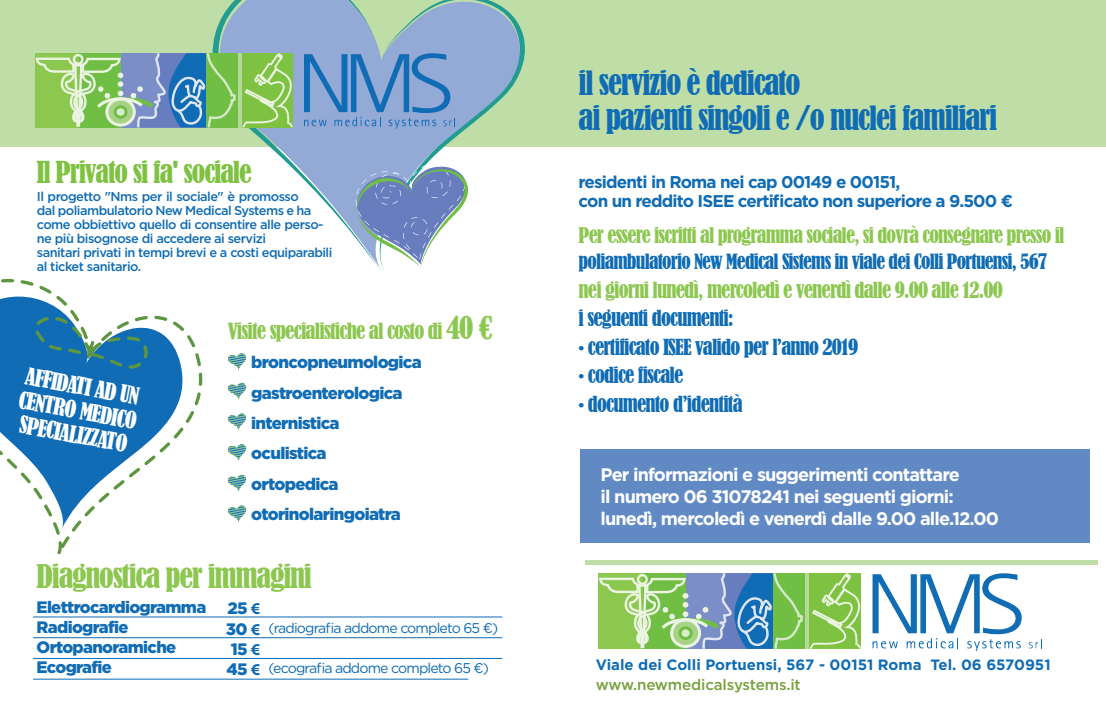
<style>
.page{position:relative;width:1106px;height:709px;background:#fff}
.page>*{position:absolute;margin:0;border:0;box-sizing:border-box;transform-origin:0 0}
.t1{font:condensed 31.35px/34.2px "Bernard";letter-spacing:-.04em;color:#0f6cb5}
.t2{font:condensed 30.55px "Bernard";letter-spacing:-.04em;color:#8cc750}
.t3{font:condensed 28.35px "Bernard";letter-spacing:-.04em;color:#7fc241}
.t4{font:condensed 22.25px/24.3px "Bernard";color:#fff;text-align:justify}
.t5{font:condensed 20.9px "Bernard";letter-spacing:-.04em;color:#8cc750}
.t6{font:condensed 20.75px "Bernard";letter-spacing:-.04em;color:#0f6cb5}
.t7{font:condensed 20.75px "Bernard";letter-spacing:-.04em;color:#8cc750}
.t8{font:condensed 20.2px "Bernard";letter-spacing:-.04em;color:#8cc750}
.t9{font:condensed 19.7px "Bernard";letter-spacing:-.04em;color:#0f6cb5}
.t10{font:700 18.1px/21.8px "Gotham";letter-spacing:-.05em;color:#fff}
.t11{font:700 17.05px/18.4px "Gotham";letter-spacing:-.05em;color:#0f6cb5}
.t12{font:900 16.75px/30.4px "Gotham";letter-spacing:-.04em;color:#0f6cb5}
.t13{font:900 16.6px/20.1px "Gotham";letter-spacing:-.04em;color:#0f6cb5}
.t14{font:500 15.15px "Gotham";letter-spacing:-.01em;color:#78a03e}
.t15{font:700 14.95px "Gotham";color:#0f6cb5}
.t16{font:14.1px "Gotham";letter-spacing:-.06em;color:#0f6cb5}
.t17{font:500 12.8px/14px "Gotham";letter-spacing:-.04em;color:#0f6cb5}
.s1{font-size:29.25px}
.s2{font-family:"Myriad Pro";font-weight:700}
</style>
<div class="page">
<div style="left:580px;top:449px;width:510px;height:94px;background:#618ac5"></div>
<div style="left:585px;top:560px;width:512px;height:5px;background:#bfdea7"></div>
<div style="left:0;top:0;width:1106px;height:147px;background:#bfdea7"></div>
<svg style="left:1028px;top:639px;width:14px;height:9px"></svg>
<svg style="left:872px;top:573px;width:149px;height:78px"></svg>
<svg style="left:809px;top:573px;width:51px;height:76px;background:#91ca5d"></svg>
<div style="left:773px;top:573px;width:33px;height:76px;background:#70be44"></div>
<svg style="left:598px;top:573px;width:205px;height:76px;background:#7fb28e"></svg>
<hr style="left:805px;top:573px;width:4px;height:76px;background:#b4d998">
<svg style="left:212px;top:0;width:313px;height:270px"></svg>
<svg style="left:1px;top:279px;width:201px;height:275px"></svg>
<svg style="left:0;top:286px;width:190px;height:243px;fill:#0f6cb5"></svg>
<svg style="left:35px;top:317px;width:113px;height:52px"></svg>
<svg style="left:227px;top:353px;width:20px;height:17px"></svg>
<svg style="left:227px;top:382px;width:20px;height:18px"></svg>
<svg style="left:227px;top:413px;width:20px;height:17px"></svg>
<svg style="left:227px;top:444px;width:20px;height:17px"></svg>
<svg style="left:227px;top:474px;width:20px;height:18px"></svg>
<svg style="left:227px;top:505px;width:20px;height:17px"></svg>
<svg style="left:304px;top:53px;width:151px;height:76px;background:#6d97cc"></svg>
<svg style="left:242px;top:53px;width:50px;height:74px;background:#92ca5d"></svg>
<div style="left:207px;top:53px;width:32px;height:74px;background:#70be44"></div>
<svg style="left:35px;top:49px;width:201px;height:79px"></svg>
<hr style="left:238px;top:53px;width:4px;height:74px;background:#b4d998">
<svg style="left:350px;top:162px;width:122px;height:107px"></svg>
<hr style="left:33px;top:617px;width:469px;height:1px;background:#0f6cb5">
<hr style="left:33px;top:637px;width:469px;height:1px;background:#0f6cb5">
<hr style="left:33px;top:658px;width:469px;height:1px;background:#0f6cb5">
<hr style="left:33px;top:679px;width:435px;height:1px;background:#0f6cb5">
<h3 class="t3" style="left:36px;top:156px;width:217px">Il Privato si fa' sociale</h3>
<p class="t17" style="left:37px;top:189px;width:297px">Il progetto "Nms per il sociale" è promosso<br>dal poliambulatorio New Medical Systems e ha come obbiettivo quello di consentire alle perso&shy;ne più bisognose di accedere ai servizi<br>sanitari privati in tempi brevi e a costi equiparabili al ticket sanitario.</p>
<h3 class="t4" style="left:25px;top:364px;width:121px;rotate:10deg">AFFIDATI AD UN CENTRO MEDICO SPECIALIZZATO</h3>
<h3 class="t5" style="left:228px;top:318px;width:266px">Visite specialistiche al costo di <span class="s1">40 €</span></h3>
<h3 class="t12" style="left:251px;top:347px;width:172px">broncopneumologica gastroenterologica internistica<br>oculistica<br>ortopedica otorinolaringoiatra</h3>
<h2 class="t2" style="left:37px;top:559px;width:277px">Diagnostica per immagini</h2>
<p class="t13" style="left:37px;top:597px;width:171px">Elettrocardiogramma<br>Radiografie<br>Ortopanoramiche<br>Ecografie</p>
<p class="t13" style="left:226px;top:598px;width:36px;text-align:justify">25 <span class="s2">€ </span>30 <span class="s2">€ </span>15 <span class="s2">€ </span>45 <span class="s2">€</span></p>
<p class="t16" style="left:268px;top:619px;width:231px">(radiografia addome completo 65 €)</p>
<p class="t16" style="left:268px;top:659px;width:222px">(ecografia addome completo 65 €)</p>
<h1 class="t1" style="left:578px;top:67px;width:420px">il servizio è dedicato<br>ai pazienti singoli e /o nuclei familiari</h1>
<h3 class="t11" style="left:578px;top:173px;width:436px">residenti in Roma nei cap 00149 e 00151,<br>con un reddito ISEE certificato non superiore a 9.500 €</h3>
<h3 class="t8" style="left:578px;top:223px;width:487px">Per essere iscritti al programma sociale, si dovrà consegnare presso il</h3>
<h3 class="t9" style="left:578px;top:250px;width:470px">poliambulatorio New Medical Sistems in viale dei Colli Portuensi, 567</h3>
<h3 class="t7" style="left:578px;top:278px;width:426px">nei giorni lunedì, mercoledì e venerdì dalle 9.00 alle 12.00</h3>
<h3 class="t6" style="left:578px;top:306px;width:156px">i seguenti documenti:</h3>
<h3 class="t6" style="left:578px;top:334px;width:281px">• certificato ISEE valido per l’anno 2019</h3>
<h3 class="t6" style="left:578px;top:363px;width:106px">• codice fiscale</h3>
<h3 class="t6" style="left:578px;top:391px;width:165px">• documento d’identità</h3>
<h3 class="t10" style="left:600px;top:464px;width:400px">Per informazioni e suggerimenti contattare<br>il numero 06 31078241 nei seguenti giorni: lunedì, mercoledì e venerdì dalle 9.00 alle.12.00</h3>
<p class="t15" style="left:596px;top:654px;width:456px">Viale dei Colli Portuensi, 567 - 00151 Roma Tel. 06 6570951</p>
<p class="t14" style="left:596px;top:674px;width:206px">www.newmedicalsystems.it</p>
</div>
